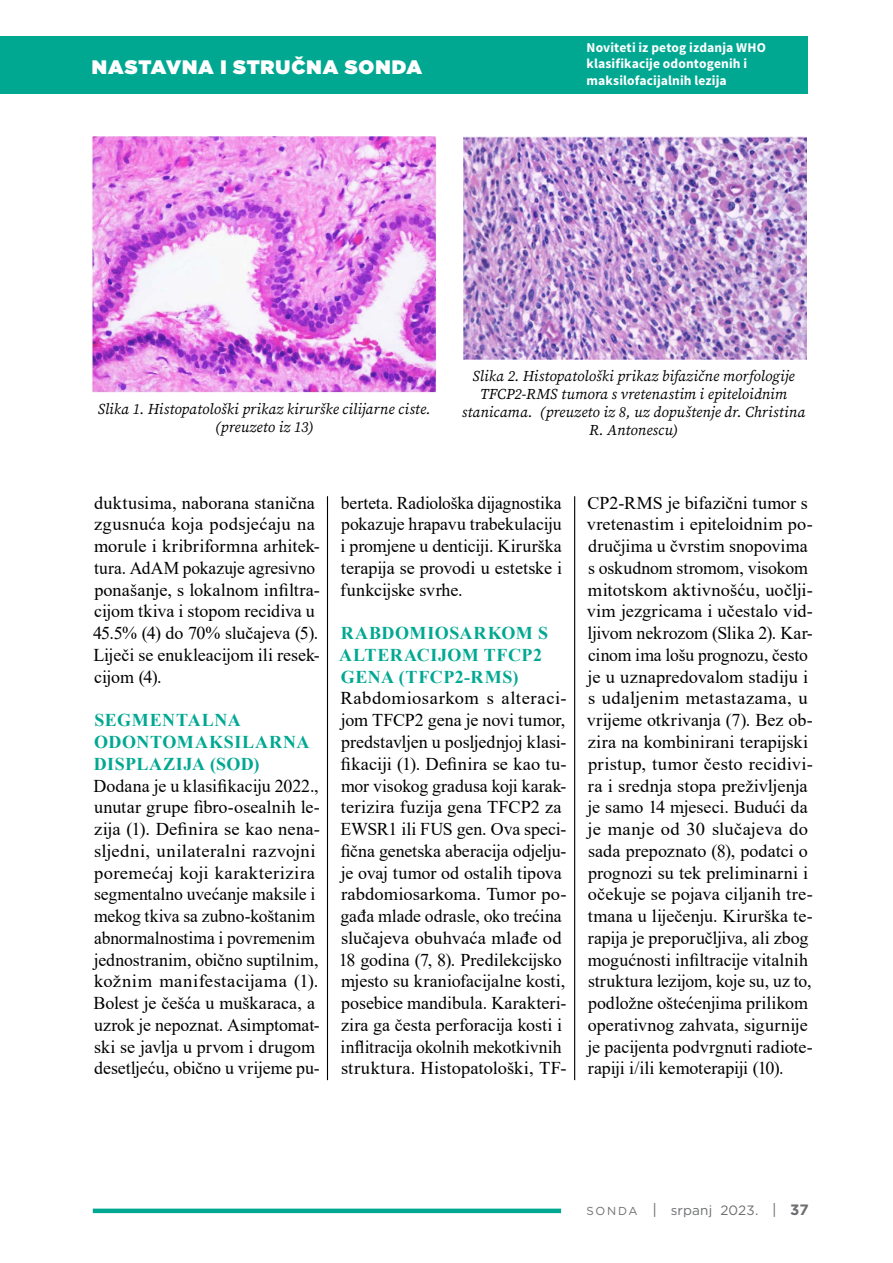
<style>
.page{position:relative;width:893px;height:1263px;background:#fff}
.page>*{position:absolute;margin:0;border:0;box-sizing:border-box;transform-origin:0 0}
.t1{font:900 19.5px "Gotham";letter-spacing:.05em;color:#fff}
.t2{font:18px/21.8px "Times New Roman";color:#000}
.t3{font:700 18px/21.8px "Times New Roman";letter-spacing:.03em;color:#00a892}
.t4{font:italic 15px/18px "Source Serif Pro";letter-spacing:.01em;color:#000;text-align:center}
.t5{font:700 13.5px/16.5px "Source Sans Pro";letter-spacing:.01em;color:#fff}
.t6{font:13.5px "Gotham";letter-spacing:.01em;color:#6d6e71}
.s1{font-size:11.55px}
.s2{font-size:15px}
.s3{font-weight:700;font-size:15px}
</style>
<div class="page">
<div style="left:93px;top:1208px;width:468px;height:5px;background:#00a892"></div>
<div style="left:1px;top:36px;width:807px;height:58px;background:#00a892"></div>
<hr style="left:0;top:36px;width:1px;height:58px;background:#00a892">
<hr style="left:327px;top:496px;width:1px;height:584px;background:#000">
<hr style="left:574px;top:496px;width:1px;height:584px;background:#000">
<img style="left:92px;top:137px;width:344px;height:256px">
<img style="left:463px;top:137px;width:343px;height:223px">
<p class="t1" style="left:92px;top:53px;width:332px">NASTAVNA I STRUČNA SONDA</p>
<p class="t5" style="left:587px;top:40px;width:181px">Noviteti iz petog izdanja WHO klasifikacije odontogenih i maksilofacijalnih lezija</p>
<p class="t4" style="left:98px;top:401px;width:334px">Slika 1. Histopatološki prikaz kirurške cilijarne ciste. (preuzeto iz 13)</p>
<p class="t4" style="left:462px;top:368px;width:345px">Slika 2. Histopatološki prikaz bifazične morfologije TFCP2-RMS tumora s vretenastim i epiteloidnim stanicama. (preuzeto iz 8, uz dopuštenje dr. Christina R. Antonescu)</p>
<p class="t2" style="left:93px;top:492px;width:228px">duktusima, naborana stanična zgusnuća koja podsjećaju na morule i kribriformna arhitek&shy;tura. AdAM pokazuje agresivno ponašanje, s lokalnom infiltra&shy;cijom tkiva i stopom recidiva u<br>45.5% (4) do 70% slučajeva (5).<br>Liječi se enukleacijom ili resek&shy;cijom (4).</p>
<p class="t3" style="left:94px;top:709px;width:217px">SEGMENTALNA<br>ODONTOMAKSILARNA<br>DISPLAZIJA (SOD)</p>
<p class="t2" style="left:94px;top:774px;width:228px">Dodana je u klasifikaciju 2022., unutar grupe fibro-osealnih le&shy;zija (1). Definira se kao nena&shy;sljedni, unilateralni razvojni poremećaj koji karakterizira segmentalno uvećanje maksile i mekog tkiva sa zubno-koštanim abnormalnostima i povremenim jednostranim, obično suptilnim, kožnim manifestacijama (1).<br>Bolest je češća u muškaraca, a uzrok je nepoznat. Asimptomat&shy;ski se javlja u prvom i drugom desetljeću, obično u vrijeme pu-</p>
<p class="t2" style="left:340px;top:492px;width:223px;text-align:justify">berteta. Radiološka dijagnostika pokazuje hrapavu trabekulaciju i promjene u denticiji. Kirurška terapija se provodi u estetske i funkcijske svrhe.</p>
<p class="t3" style="left:339px;top:622px;width:210px">RABDOMIOSARKOM S<br>ALTERACIJOM TFCP2<br>GENA (TFCP2-RMS)</p>
<p class="t2" style="left:339px;top:687px;width:229px">Rabdomiosarkom s alteraci&shy;jom TFCP2 gena je novi tumor, predstavljen u posljednjoj klasi&shy;fikaciji (1). Definira se kao tu&shy;mor visokog gradusa koji karak&shy;terizira fuzija gena TFCP2 za<br>EWSR1 ili FUS gen. Ova speci&shy;fična genetska aberacija odjelju&shy;je ovaj tumor od ostalih tipova rabdomiosarkoma. Tumor po&shy;gađa mlade odrasle, oko trećina slučajeva obuhvaća mlađe od<br>18 godina (7, 8). Predilekcijsko mjesto su kraniofacijalne kosti, posebice mandibula. Karakteri&shy;zira ga česta perforacija kosti i inflitracija okolnih mekotkivnih struktura. Histopatološki, TF-</p>
<p class="t2" style="left:587px;top:492px;width:228px">CP2-RMS je bifazični tumor s vretenastim i epiteloidnim po&shy;dručjima u čvrstim snopovima s oskudnom stromom, visokom mitotskom aktivnošću, uočlji&shy;vim jezgricama i učestalo vid&shy;ljivom nekrozom (Slika 2). Kar&shy;cinom ima lošu prognozu, često je u uznapredovalom stadiju i s udaljenim metastazama, u vrijeme otkrivanja (7). Bez ob&shy;zira na kombinirani terapijski pristup, tumor često recidivi&shy;ra i srednja stopa preživljenja je samo 14 mjeseci. Budući da je manje od 30 slučajeva do sada prepoznato (8), podatci o prognozi su tek preliminarni i očekuje se pojava ciljanih tre&shy;tmana u liječenju. Kirurška te&shy;rapija je preporučljiva, ali zbog mogućnosti infiltracije vitalnih struktura lezijom, koje su, uz to, podložne oštećenjima prilikom operativnog zahvata, sigurnije je pacijenta podvrgnuti radiote&shy;rapiji i/ili kemoterapiji (10).</p>
<p class="t6" style="left:586px;top:1202px;width:224px"><span class="s1">SONDA</span> <span class="s2">|</span> srpanj 2023. <span class="s2">|</span> <span class="s3">37</span></p>
</div>
